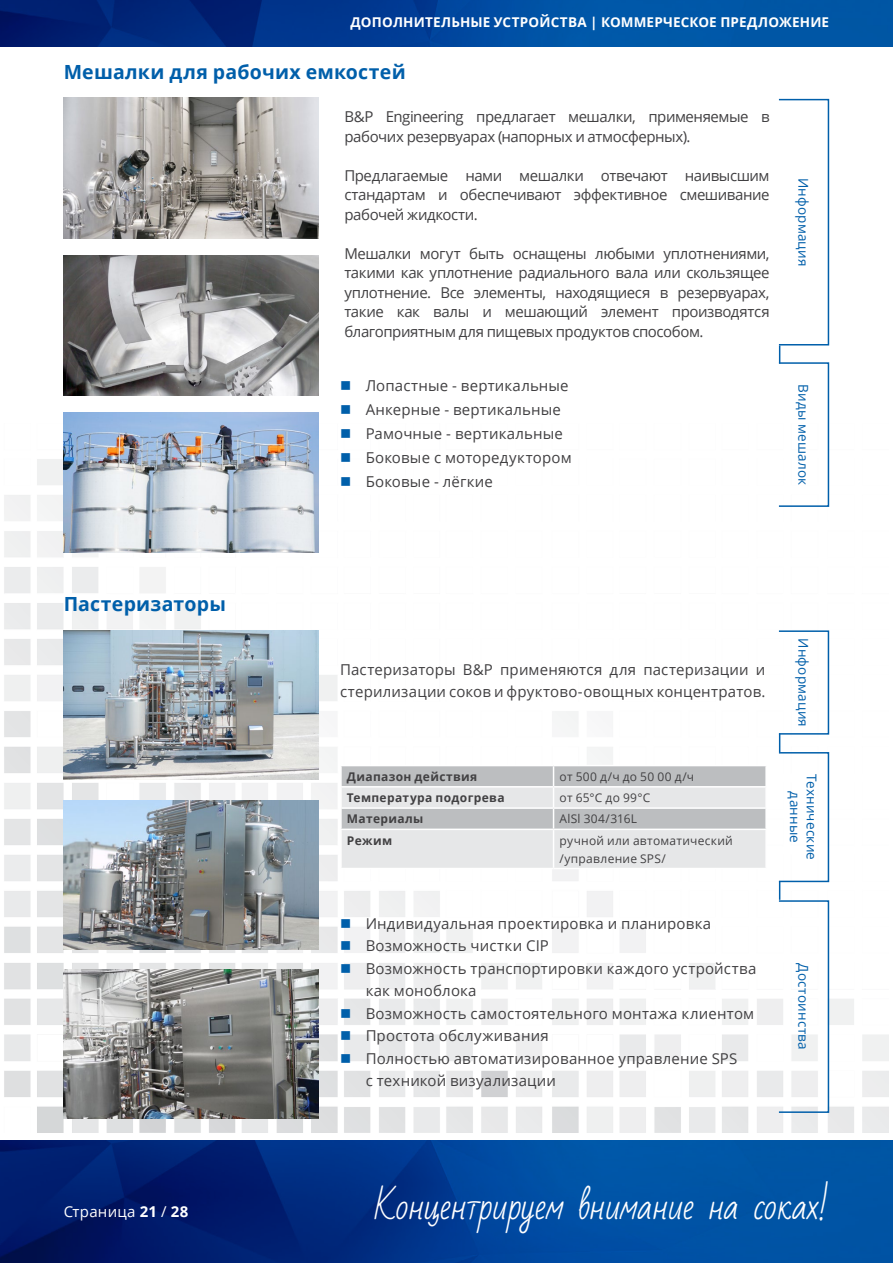
<style>
.page{position:relative;width:893px;height:1263px;background:#fff}
.page>*{position:absolute;margin:0;border:0;box-sizing:border-box;transform-origin:0 0}
.t1{font:34.5px "Bad Script";letter-spacing:-.015em;color:#fff}
.t2{font:700 19.5px "Open Sans";letter-spacing:.01em;color:#005faa}
.t3{font:15px/22.5px "Open Sans";letter-spacing:.01em;color:#414042}
.t4{font:15px/19.5px "Open Sans";letter-spacing:-.03em;color:#414042}
.t5{font:15px "Open Sans";letter-spacing:.015em;color:#fff}
.t6{font:13.5px/16.5px "Open Sans";letter-spacing:.015em;color:#005faa;text-align:center}
.t7{font:700 13.5px "Open Sans";letter-spacing:.01em;color:#fff}
.t8{font:12px/18px "Open Sans";letter-spacing:.02em;color:#414042}
.t9{font:700 12px "Open Sans";letter-spacing:.03em;color:#414042}
.s1{font-weight:700}
</style>
<div class="page">
<img style="left:0;top:1140px;width:893px;height:123px">
<img style="left:4px;top:424px;width:885px;height:708px">
<img style="left:0;top:0;width:893px;height:47px">
<img style="left:64px;top:98px;width:255px;height:140px">
<div style="left:778px;top:99px;width:51px;height:246px;border:2px solid #005faa"></div>
<div style="left:778px;top:362px;width:51px;height:145px;border:2px solid #005faa"></div>
<svg style="left:779px;top:345px;width:1px;height:18px"></svg>
<img style="left:64px;top:255px;width:255px;height:140px">
<svg style="left:340px;top:765px;width:427px;height:103px;background:#d7d8d9"></svg>
<hr style="left:340px;top:828px;width:214px;height:2px;background:#fff">
<hr style="left:340px;top:830px;width:2px;height:38px;background:#fff">
<hr style="left:554px;top:828px;width:213px;height:2px;background:#fff">
<hr style="left:553px;top:830px;width:1px;height:38px;background:#fff">
<hr style="left:765px;top:830px;width:2px;height:38px;background:#fff">
<hr style="left:340px;top:868px;width:214px;height:1px;background:#fff">
<hr style="left:554px;top:868px;width:213px;height:1px;background:#fff">
<img style="left:64px;top:631px;width:255px;height:149px">
<div style="left:778px;top:752px;width:51px;height:130px;border:2px solid #005faa"></div>
<div style="left:778px;top:630px;width:51px;height:105px;border:2px solid #005faa"></div>
<div style="left:778px;top:900px;width:51px;height:213px;border:2px solid #005faa"></div>
<svg style="left:779px;top:733px;width:1px;height:19px"></svg>
<svg style="left:779px;top:881px;width:1px;height:19px"></svg>
<img style="left:64px;top:970px;width:255px;height:149px">
<img style="left:64px;top:412px;width:255px;height:141px">
<img style="left:64px;top:801px;width:255px;height:149px">
<svg style="left:341px;top:429px;width:9px;height:9px"></svg>
<svg style="left:341px;top:453px;width:9px;height:9px"></svg>
<svg style="left:341px;top:477px;width:9px;height:9px"></svg>
<svg style="left:341px;top:919px;width:9px;height:9px"></svg>
<svg style="left:341px;top:941px;width:9px;height:9px"></svg>
<svg style="left:341px;top:964px;width:9px;height:9px"></svg>
<svg style="left:341px;top:1009px;width:9px;height:9px"></svg>
<svg style="left:341px;top:1031px;width:9px;height:9px"></svg>
<svg style="left:341px;top:1054px;width:9px;height:9px"></svg>
<p class="t7" style="left:350px;top:13px;width:480px">Дополнительные устройства | Коммерческое предложение</p>
<h2 class="t2" style="left:64px;top:58px;width:343px">Мешалки для рабочих емкостей</h2>
<p class="t4" style="left:344px;top:106px;width:427px">B&amp;P Engineering предлагает мешалки, применяемые в рабочих резервуарах (напорных и атмосферных).</p>
<p class="t3" style="left:344px;top:165px;width:427px;line-height:19.5px;text-align:justify">Предлагаемые нами мешалки отвечают наивысшим стандартам и обеспечивают эффективное смешивание рабочей жидкости.</p>
<p class="t3" style="left:344px;top:243px;width:427px;line-height:19.5px;text-align:justify">Мешалки могут быть оснащены любыми уплотнениями, такими как уплотнение радиального вала или скользящее уплотнение. Все элементы, находящиеся в резервуарах, такие как валы и мешающий элемент производятся благоприятным для пищевых продуктов способом.</p>
<p class="t3" style="left:366px;top:373px;width:208px;line-height:24px">Лопастные - вертикальные<br>Анкерные - вертикальные<br>Рамочные - вертикальные<br>Боковые с моторедуктором<br>Боковые - лёгкие</p>
<p class="t6" style="left:812px;top:178px;width:90px;rotate:90deg">Информация</p>
<p class="t6" style="left:812px;top:384px;width:103px;rotate:90deg">Виды мешалок</p>
<h2 class="t2" style="left:64px;top:590px;width:164px">Пастеризаторы</h2>
<p class="t3" style="left:340px;top:658px;width:427px">Пастеризаторы B&amp;P применяются для пастеризации и стерилизации соков и фруктово-овощных концентратов.</p>
<p class="t9" style="left:347px;top:768px;width:132px">Диапазон действия</p>
<p class="t8" style="left:560px;top:767px;width:136px">от 500 д/ч до 50 00 д/ч</p>
<p class="t9" style="left:347px;top:789px;width:159px">Температура подогрева</p>
<p class="t8" style="left:560px;top:788px;width:92px">от 65°C до 99°C</p>
<p class="t9" style="left:347px;top:810px;width:78px">Материалы</p>
<p class="t8" style="left:560px;top:810px;width:79px">AlSl 304/316L</p>
<p class="t9" style="left:347px;top:832px;width:47px">Режим</p>
<p class="t8" style="left:560px;top:831px;width:175px">pучной или автоматический /управление SPS/</p>
<p class="t3" style="left:366px;top:912px;width:392px">Индивидуальная проектировка и планировка Возможность чистки CIP<br>Возможность транспортировки каждого устройства как моноблока<br>Возможность самостоятельного монтажа клиентом Простота обслуживания<br>Полностью автоматизированное управление SPS<br>с техникой визуализации</p>
<p class="t6" style="left:812px;top:638px;width:90px;rotate:90deg">Информация</p>
<p class="t6" style="left:820px;top:774px;width:87px;rotate:90deg">Технические данные</p>
<p class="t6" style="left:812px;top:963px;width:88px;rotate:90deg">Достоинства</p>
<p class="t5" style="left:64px;top:1201px;width:126px">страница <span class="s1">21</span> / <span class="s1">28</span></p>
<h1 class="t1" style="left:375px;top:1186px;width:456px">Концентрируем внимание на соках!</h1>
</div>
